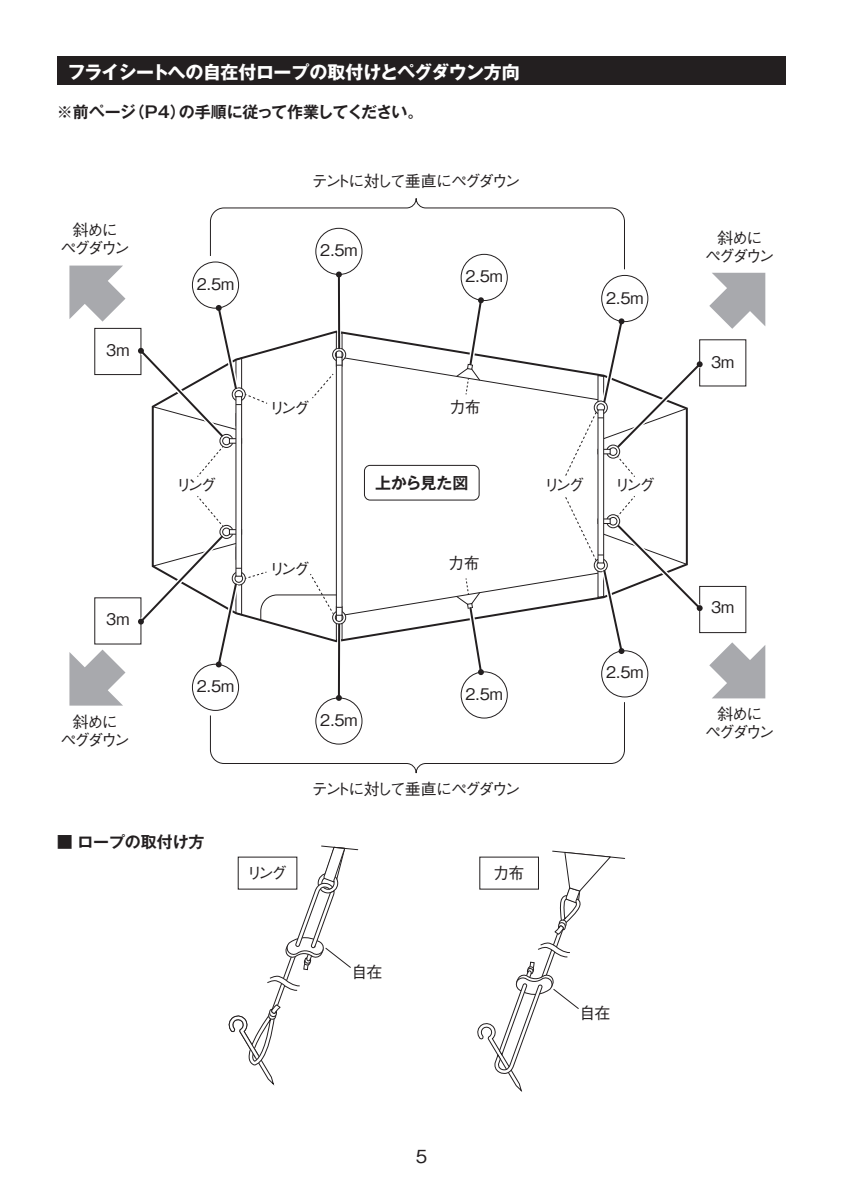
<style>
.page{position:relative;width:842px;height:1191px;background:#fff}
.page>*{position:absolute;margin:0;border:0;box-sizing:border-box;transform-origin:0 0}
.t1{font:700 18px "Gothic MB101 Pro";letter-spacing:-.03em;color:#fff}
.t2{font:500 18px "Gothic BBB Pro";color:#231f20}
.t3{font:500 16px/18px "Gothic BBB Pro";letter-spacing:-.14em;color:#231f20;text-align:center}
.t4{font:700 16px "Gothic MB101 Pro De";letter-spacing:-.03em;color:#231f20}
.t5{font:700 16px "Gothic MB101 Pro De";letter-spacing:-.01em;color:#231f20}
</style>
<div class="page">
<div style="left:235px;top:396px;width:7px;height:180px;background:#fff;border:1px solid #231f20"></div>
<svg style="left:336px;top:478px;width:6px;height:17px"></svg>
<div style="left:597px;top:409px;width:7px;height:154px;background:#fff;border:1px solid #231f20"></div>
<div style="left:94px;top:328px;width:47px;height:47px;background:#fff;border:1px solid #231f20"></div>
<div style="left:57px;top:57px;width:728px;height:28px;background:#231f20"></div>
<svg style="left:69px;top:649px;width:56px;height:56px"></svg>
<svg style="left:69px;top:265px;width:56px;height:56px"></svg>
<svg style="left:134px;top:198px;width:631px;height:280px"></svg>
<svg style="left:134px;top:495px;width:631px;height:279px"></svg>
<svg style="left:228px;top:845px;width:131px;height:241px"></svg>
<svg style="left:477px;top:850px;width:149px;height:242px"></svg>
<div style="left:364px;top:465px;width:116px;height:35px;border:1px solid #231f20;border-radius:6px"></div>
<p class="t1" style="left:68px;top:57px;width:454px">フライシートへの自在付ロープの取付けとペグダウン方向</p>
<p class="t4" style="left:57px;top:99px;width:368px">※前ページ（P4）の手順に従って作業してください。</p>
<p class="t3" style="left:312px;top:170px;width:210px">テントに対して垂直にペグダウン</p>
<p class="t3" style="left:60px;top:219px;width:71px">斜めに<br>ペグダウン</p>
<p class="t3" style="left:705px;top:227px;width:71px">斜めに<br>ペグダウン</p>
<p class="t3" style="left:320px;top:239px;width:39px">2.5m</p>
<p class="t3" style="left:106px;top:339px;width:25px">3m</p>
<p class="t3" style="left:106px;top:608px;width:25px">3m</p>
<p class="t3" style="left:197px;top:273px;width:39px">2.5m</p>
<p class="t3" style="left:466px;top:265px;width:39px">2.5m</p>
<p class="t3" style="left:606px;top:286px;width:39px">2.5m</p>
<p class="t3" style="left:269px;top:397px;width:42px">リング</p>
<p class="t3" style="left:449px;top:396px;width:33px">力布</p>
<p class="t5" style="left:375px;top:469px;width:95px">上から見た図</p>
<p class="t3" style="left:176px;top:474px;width:42px">リング</p>
<p class="t3" style="left:544px;top:474px;width:42px">リング</p>
<p class="t3" style="left:269px;top:558px;width:42px">リング</p>
<p class="t3" style="left:448px;top:551px;width:33px">力布</p>
<p class="t3" style="left:614px;top:474px;width:42px">リング</p>
<p class="t3" style="left:197px;top:674px;width:39px">2.5m</p>
<p class="t3" style="left:466px;top:682px;width:39px">2.5m</p>
<p class="t3" style="left:606px;top:661px;width:39px">2.5m</p>
<p class="t3" style="left:711px;top:351px;width:25px">3m</p>
<p class="t3" style="left:711px;top:596px;width:25px">3m</p>
<p class="t3" style="left:60px;top:711px;width:71px">斜めに<br>ペグダウン</p>
<p class="t3" style="left:705px;top:703px;width:71px">斜めに<br>ペグダウン</p>
<p class="t3" style="left:320px;top:708px;width:39px">2.5m</p>
<p class="t5" style="left:57px;top:828px;width:149px">■ ロープの取付け方</p>
<p class="t3" style="left:246px;top:861px;width:42px">リング</p>
<p class="t3" style="left:312px;top:778px;width:210px">テントに対して垂直にペグダウン</p>
<p class="t3" style="left:493px;top:861px;width:33px">力布</p>
<p class="t3" style="left:352px;top:960px;width:32px">自在</p>
<p class="t2" style="left:416px;top:1141px;width:13px">5</p>
<p class="t3" style="left:579px;top:1001px;width:32px">自在</p>
</div>
